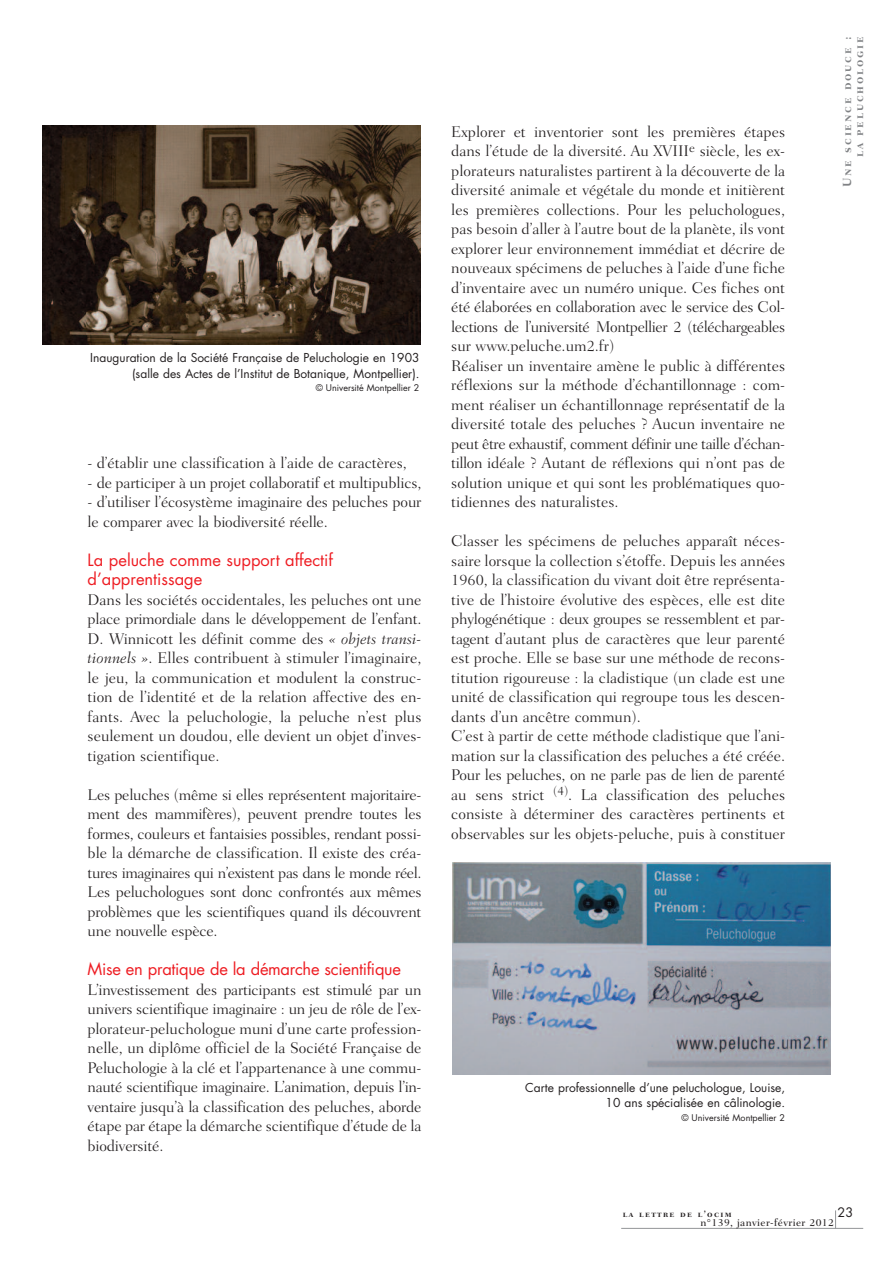
<style>
.page{position:relative;width:893px;height:1263px;background:#fff}
.page>*{position:absolute;margin:0;border:0;box-sizing:border-box;transform-origin:0 0}
.t1{font:16.5px/19.5px "Futura";color:#ee1d23}
.t2{font:16.5px "Futura";letter-spacing:-.02em;color:#ee1d23}
.t3{font:300 15.75px/19.5px "Fairfield LH";color:#231f20}
.t4{font:12.75px "Futura";color:#231f20}
.t5{font:12px/15.8px "Futura";color:#231f20;text-align:right}
.t6{font:12px/12px "Fairfield LH Bold SC";letter-spacing:.15em;color:#808285;text-align:right}
.t7{font:500 10.5px "Fairfield LH";letter-spacing:.04em;color:#231f20}
.t8{font:9px "Futura";color:#231f20}
.t9{font:9px "Fairfield LH Bold SC";letter-spacing:.15em;color:#231f20}
.s1{font-style:italic}
</style>
<div class="page">
<svg style="left:835px;top:1210px;width:1px;height:18px"></svg>
<hr style="left:621px;top:1228px;width:242px;height:1px;background:#939598">
<img style="left:43px;top:126px;width:378px;height:219px">
<img style="left:452px;top:863px;width:378px;height:212px">
<p class="t5" style="left:90px;top:350px;width:331px">Inauguration de la Société Française de Peluchologie en 1903 (salle des Actes de l’Institut de Botanique, Montpellier).</p>
<p class="t8" style="left:316px;top:383px;width:105px">© Université Montpellier 2</p>
<p class="t3" style="left:88px;top:454px;width:321px">- d’établir une classification à l’aide de caractères,</p>
<p class="t3" style="left:88px;top:474px;width:335px">- de participer à un projet collaboratif et multipublics,</p>
<p class="t3" style="left:88px;top:493px;width:335px">- d’utiliser l’écosystème imaginaire des peluches pour le comparer avec la biodiversité réelle.</p>
<p class="t1" style="left:88px;top:551px;width:247px">La peluche comme support affectif d’apprentissage</p>
<p class="t3" style="left:88px;top:591px;width:335px;text-align:justify">Dans les sociétés occidentales, les peluches ont une place primordiale dans le développement de l’enfant.<br>D. Winnicott les définit comme des <span class="s1">« objets transi&shy;tionnels »</span>. Elles contribuent à stimuler l’imaginaire, le jeu, la communication et modulent la construc&shy;tion de l’identité et de la relation affective des en&shy;fants. Avec la peluchologie, la peluche n’est plus seulement un doudou, elle devient un objet d’inves&shy;tigation scientifique.</p>
<p class="t3" style="left:88px;top:786px;width:335px;text-align:justify">Les peluches (même si elles représentent majoritaire&shy;ment des mammifères), peuvent prendre toutes les formes, couleurs et fantaisies possibles, rendant possi&shy;ble la démarche de classification. Il existe des créa&shy;tures imaginaires qui n’existent pas dans le monde réel.<br>Les peluchologues sont donc confrontés aux mêmes problèmes que les scientifiques quand ils découvrent une nouvelle espèce.</p>
<p class="t2" style="left:88px;top:961px;width:315px">Mise en pratique de la démarche scientifique</p>
<p class="t3" style="left:88px;top:981px;width:335px;text-align:justify">L’investissement des participants est stimulé par un univers scientifique imaginaire : un jeu de rôle de l’ex&shy;plorateur-peluchologue muni d’une carte profession&shy;nelle, un diplôme officiel de la Société Française de Peluchologie à la clé et l’appartenance à une commu&shy;nauté scientifique imaginaire. L’animation, depuis l’in&shy;ventaire jusqu’à la classification des peluches, aborde étape par étape la démarche scientifique d’étude de la biodiversité.</p>
<p class="t3" style="left:451px;top:123px;width:335px">Explorer et inventorier sont les premières étapes dans l’étude de la diversité. Au XVIII<sup>e</sup> siècle, les ex&shy;plorateurs naturalistes partirent à la découverte de la diversité animale et végétale du monde et initièrent les premières collections. Pour les peluchologues, pas besoin d’aller à l’autre bout de la planète, ils vont explorer leur environnement immédiat et décrire de nouveaux spécimens de peluches à l’aide d’une fiche d’inventaire avec un numéro unique. Ces fiches ont été élaborées en collaboration avec le service des Col&shy;lections de l’université Montpellier 2 (téléchargeables sur www.peluche.um2.fr)<br>Réaliser un inventaire amène le public à différentes réflexions sur la méthode d’échantillonnage : com&shy;ment réaliser un échantillonnage représentatif de la diversité totale des peluches ? Aucun inventaire ne peut être exhaustif, comment définir une taille d’échan&shy;tillon idéale ? Autant de réflexions qui n’ont pas de solution unique et qui sont les problématiques quo&shy;tidiennes des naturalistes.</p>
<p class="t3" style="left:451px;top:532px;width:335px">Classer les spécimens de peluches apparaît néces&shy;saire lorsque la collection s’étoffe. Depuis les années 1960, la classification du vivant doit être représenta&shy;tive de l’histoire évolutive des espèces, elle est dite phylogénétique : deux groupes se ressemblent et par&shy;tagent d’autant plus de caractères que leur parenté est proche. Elle se base sur une méthode de recons&shy;titution rigoureuse : la cladistique (un clade est une unité de classification qui regroupe tous les descen&shy;dants d’un ancêtre commun).<br>C’est à partir de cette méthode cladistique que l’ani&shy;mation sur la classification des peluches a été créée.<br>Pour les peluches, on ne parle pas de lien de parenté au sens strict <sup>(4)</sup>. La classification des peluches consiste à déterminer des caractères pertinents et observables sur les objets-peluche, puis à constituer</p>
<p class="t6" style="left:842px;top:187px;width:152px;rotate:-90deg">Une science douce : la peluchologie</p>
<p class="t5" style="left:525px;top:1080px;width:261px">Carte professionnelle d’une peluchologue, Louise,<br>10 ans spécialisée en câlinologie.</p>
<p class="t8" style="left:681px;top:1113px;width:105px">© Université Montpellier 2</p>
<p class="t4" style="left:837px;top:1206px;width:17px">23</p>
<p class="t9" style="left:623px;top:1210px;width:110px">la lettre de l’ocim</p>
<p class="t7" style="left:700px;top:1218px;width:135px">n°139, janvier-février 2012</p>
</div>
